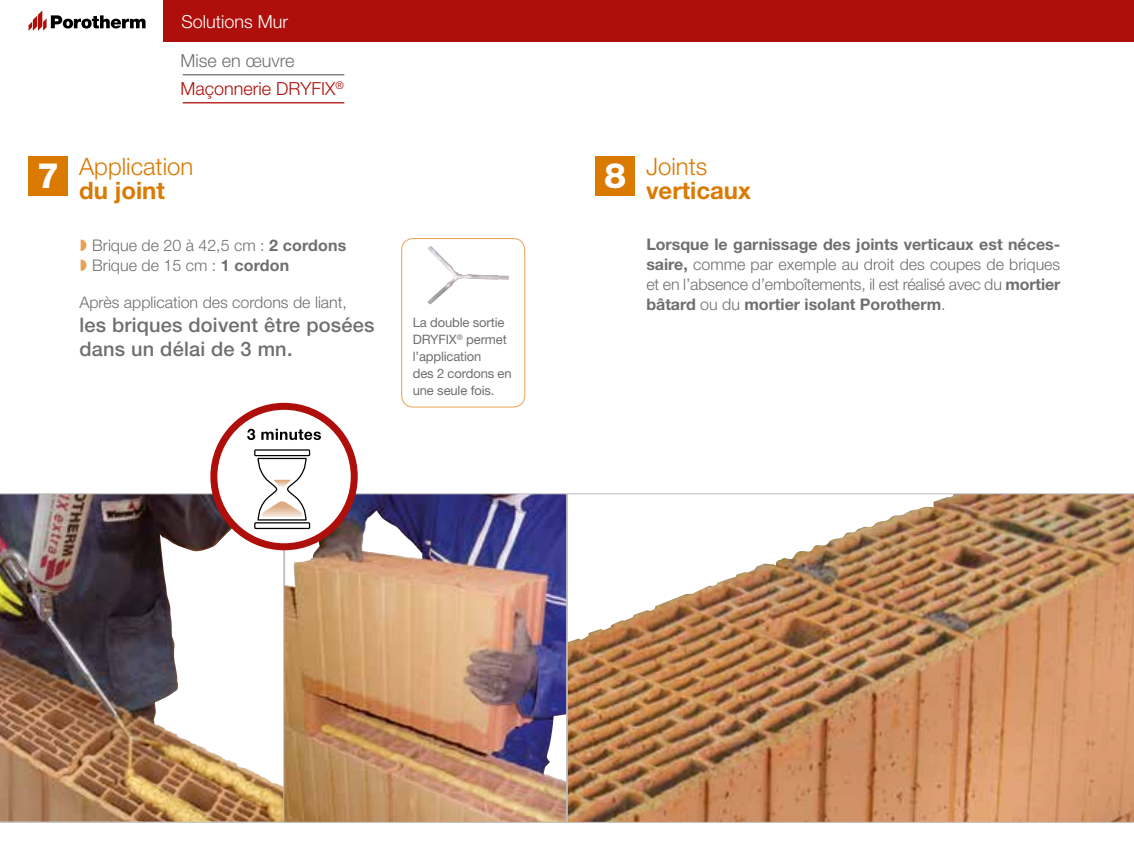
<style>
.page{position:relative;width:1134px;height:851px;background:#fff}
.page>*{position:absolute;margin:0;border:0;box-sizing:border-box;transform-origin:0 0}
.t1{font:300 24px "Helvetica Neue LT Std";color:#db7a00}
.t2{font:700 24px "Helvetica Neue";color:#db7a00}
.t3{font:500 20px/24px "Helvetica Neue LT Std";letter-spacing:.01em;color:#706f6f}
.t4{font:300 18px/28px "Helvetica Neue LT Std";color:#ae0f0a}
.t5{font:300 18px "Helvetica Neue LT Std";color:#fff}
.t6{font:300 16px/20px "Helvetica Neue LT Std";color:#706f6f;text-align:justify}
.t7{font:13px/17px "Helvetica Neue LT Std";letter-spacing:-.01em;color:#706f6f}
.s1{color:#706f6f}
.s2{font-family:"Helvetica Neue";font-weight:800;font-size:35px;color:#fff}
.s3{font-weight:700}
</style>
<div class="page">
<div style="left:164px;top:0;width:970px;height:42px;background:#ae0f0a"></div>
<svg style="left:29px;top:10px;width:117px;height:21px"></svg>
<hr style="left:183px;top:74px;width:161px;height:1px;background:#706f6f">
<hr style="left:183px;top:102px;width:161px;height:1px;background:#ae0f0a">
<img style="left:285px;top:495px;width:280px;height:325px">
<img style="left:0;top:493px;width:283px;height:329px">
<div style="left:283px;top:493px;width:284px;height:329px;border:1px solid #bcbcbc"></div>
<div style="left:214px;top:406px;width:140px;height:140px;background:#fff;border-radius:50%"></div>
<div style="left:254px;top:449px;width:56px;height:7px;border:1px solid #000"></div>
<div style="left:254px;top:522px;width:56px;height:7px;border:1px solid #000"></div>
<svg style="left:247px;top:428px;width:8px;height:12px"></svg>
<svg style="left:261px;top:428px;width:60px;height:12px"></svg>
<svg style="left:254px;top:458px;width:57px;height:68px"></svg>
<div style="left:210px;top:403px;width:148px;height:147px;border:7px solid #ae0f0a;border-radius:50%"></div>
<div style="left:401px;top:238px;width:124px;height:169px;border:1px solid #e8a255;border-radius:11px"></div>
<img style="left:427px;top:246px;width:82px;height:58px">
<div style="left:28px;top:156px;width:40px;height:40px;background:#db7a00"></div>
<div style="left:595px;top:156px;width:40px;height:40px;background:#db7a00"></div>
<img style="left:567px;top:493px;width:567px;height:329px">
<p class="t5" style="left:181px;top:11px;width:108px">Solutions Mur</p>
<p class="t4" style="left:181px;top:46px;width:165px"><span class="s1">Mise en œuvre<br></span>Maçonnerie DRYFIX<sup>®</sup></p>
<h1 class="t1" style="left:37px;top:151px;width:158px"><span class="s2">7</span> Application</h1>
<h1 class="t2" style="left:79px;top:175px;width:87px">du joint</h1>
<p class="t6" style="left:92px;top:234px;width:255px">Brique de 20 à 42,5 cm : <span class="s3">2 cordons<br></span>Brique de 15 cm : <span class="s3">1 cordon</span></p>
<p class="t6" style="left:79px;top:291px;width:269px">Après application des cordons de liant,</p>
<p class="t3" style="left:79px;top:312px;width:297px">les briques doivent être posées dans un délai de 3 mn.</p>
<p class="t7" style="left:413px;top:313px;width:100px">La double sortie<br>DRYFIX<sup>®</sup> permet l’application<br>des 2 cordons en une seule fois.</p>
<h1 class="t1" style="left:604px;top:151px;width:105px"><span class="s2">8</span> Joints</h1>
<h1 class="t2" style="left:646px;top:175px;width:106px">verticaux</h1>
<p class="t6" style="left:646px;top:234px;width:415px"><span class="s3">Lorsque le garnissage des joints verticaux est néces&shy;saire,</span> comme par exemple au droit des coupes de briques et en l’absence d’emboîtements, il est réalisé avec du <span class="s3">mortier bâtard</span> ou du <span class="s3">mortier isolant Porotherm</span>.</p>
</div>
